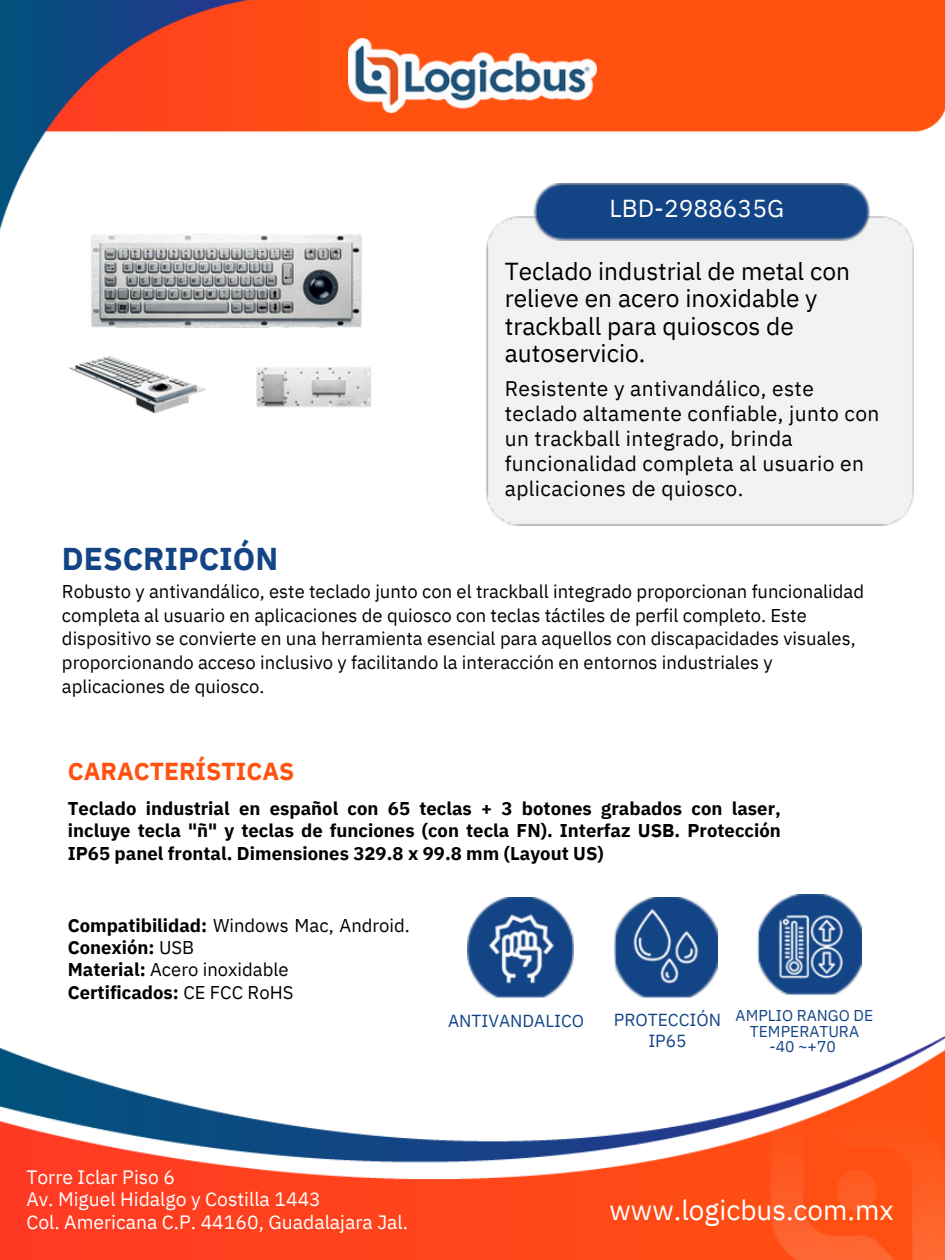
<style>
.page{position:relative;width:945px;height:1260px;background:#fff}
.page>*{position:absolute;margin:0;border:0;box-sizing:border-box;transform-origin:0 0}
.t1{font:700 31.5px "IBM Plex Sans";color:#134485}
.t2{font:28px "IBM Plex Sans";color:#fff}
.t3{font:24.5px/27.7px "IBM Plex Sans";color:#000}
.t4{font:700 24.5px "IBM Plex Sans";color:#ff5210}
.t5{font:24.5px "IBM Plex Sans";color:#fff}
.t6{font:21px/24.8px "IBM Plex Sans";letter-spacing:.015em;color:#000}
.t7{font:19.25px/22.4px "IBM Plex Sans";color:#fff}
.t8{font:18.55px/23.6px "IBM Plex Sans";color:#000}
.t9{font:700 18.55px/22.4px "IBM Plex Sans";color:#000}
.t10{font:17.5px/21px "IBM Plex Sans";color:#134485;text-align:center}
.t11{font:15.75px/15.8px "IBM Plex Sans";color:#134485;text-align:center}
.s1{font-weight:400}
.s2{font-weight:700}
</style>
<div class="page">
<img style="left:0;top:0;width:945px;height:1260px">
<img style="left:349px;top:39px;width:248px;height:73px">
<div style="left:487px;top:217px;width:426px;height:308px;background:#f2f2f2"></div>
<img style="left:534px;top:184px;width:336px;height:56px">
<img style="left:772px;top:1067px;width:173px;height:193px">
<img style="left:467px;top:898px;width:107px;height:101px">
<img style="left:483px;top:910px;width:76px;height:79px">
<img style="left:758px;top:894px;width:103px;height:101px">
<img style="left:766px;top:903px;width:86px;height:82px">
<img style="left:614px;top:898px;width:104px;height:101px">
<img style="left:630px;top:903px;width:71px;height:82px">
<img style="left:76px;top:218px;width:300px;height:119px">
<img style="left:252px;top:363px;width:124px;height:46px">
<img style="left:62px;top:355px;width:152px;height:62px">
<p class="t5" style="left:610px;top:192px;width:176px">LBD-2988635G</p>
<p class="t3" style="left:505px;top:257px;width:347px">Teclado industrial de metal con relieve en acero inoxidable y trackball para quioscos de autoservicio.</p>
<p class="t1" style="left:62px;top:538px;width:218px">DESCRIPCIÓN</p>
<h3 class="t6" style="left:505px;top:376px;width:376px">Resistente y antivandálico, este teclado altamente confiable, junto con un trackball integrado, brinda funcionalidad completa al usuario en aplicaciones de quiosco.</h3>
<p class="t8" style="left:62px;top:579px;width:804px">Robusto y antivandálico, este teclado junto con el trackball integrado proporcionan funcionalidad completa al usuario en aplicaciones de quiosco con teclas táctiles de perfil completo. Este dispositivo se convierte en una herramienta esencial para aquellos con discapacidades visuales, proporcionando acceso inclusivo y facilitando la interacción en entornos industriales y aplicaciones de quiosco.</p>
<p class="t4" style="left:68px;top:755px;width:228px">CARACTERÍSTICAS</p>
<h6 class="t9" style="left:68px;top:797px;width:715px;text-align:justify">Teclado industrial en español con 65 teclas + 3 botones grabados con laser, incluye tecla "ñ" y teclas de funciones (con tecla FN). Interfaz USB. Protección IP65 panel frontal. Dimensiones 329.8 x 99.8 mm (Layout US)</h6>
<p class="t9" style="left:68px;top:914px;width:344px">Compatibilidad: <span class="s1">Windows Mac, Android.<br></span>Conexión: <span class="s1">USB</span></p>
<p class="t8" style="left:68px;top:958px;width:222px"><span class="s2">Material:</span> Acero inoxidable</p>
<p class="t9" style="left:68px;top:981px;width:227px">Certificados: <span class="s1">CE FCC RoHS</span></p>
<p class="t10" style="left:448px;top:1010px;width:138px">ANTIVANDALICO</p>
<p class="t10" style="left:614px;top:1009px;width:109px">PROTECCIÓN<br>IP65</p>
<p class="t11" style="left:736px;top:1007px;width:139px">AMPLIO RANGO DE<br>TEMPERATURA</p>
<p class="t11" style="left:769px;top:1039px;width:68px">-40 ~+70</p>
<p class="t7" style="left:26px;top:1166px;width:383px">Torre Iclar Piso 6<br>Av. Miguel Hidalgo y Costilla 1443<br>Col. Americana C.P. 44160, Guadalajara Jal.</p>
<p class="t2" style="left:610px;top:1191px;width:286px">www.logicbus.com.mx</p>
</div>
